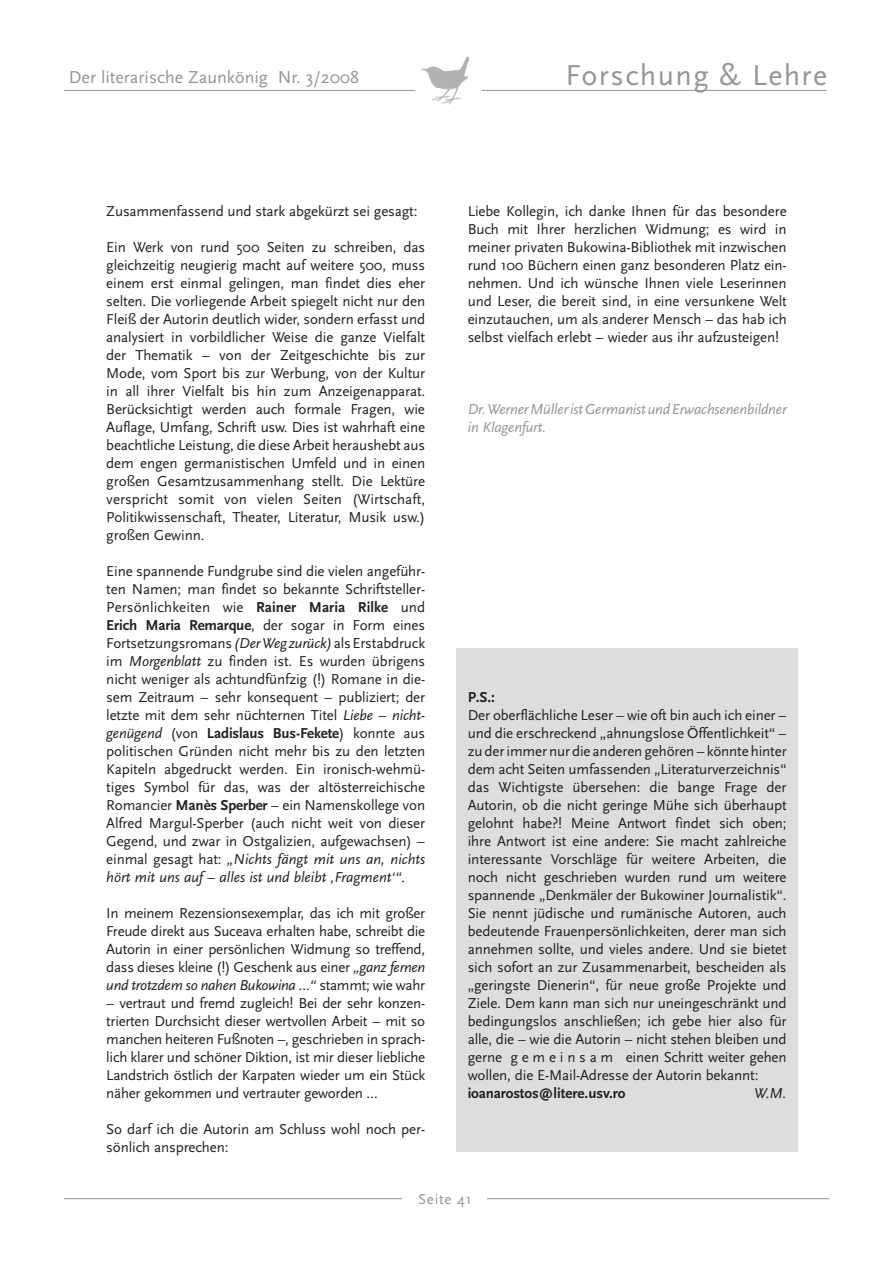
<style>
.page{position:relative;width:893px;height:1263px;background:#fff}
.page>*{position:absolute;margin:0;border:0;box-sizing:border-box;transform-origin:0 0}
.t1{font:30px "Scala Sans";letter-spacing:.05em;color:#939598}
.t2{font:18px "Scala Sans";color:#939598}
.Fließtext{font:15px/18px "Scala Sans";letter-spacing:-.01em;color:#231f20;text-align:justify}
.t3{font:italic 15px/18px "Scala Sans";letter-spacing:-.01em;color:#939598}
.Fließtext-2{font:700 15px "Scala Sans";letter-spacing:-.01em;color:#231f20}
.t4{font:15px "Scala Sans";letter-spacing:.05em;color:#939598}
.t5{font:italic 15px "Scala Sans";color:#231f20}
.s1{font-weight:700}
.s2{font-style:italic}
</style>
<div class="page">
<div style="left:456px;top:648px;width:342px;height:504px;background:#dcdddf"></div>
<hr style="left:64px;top:1198px;width:765px;height:1px;background:#939598">
<div style="left:403px;top:1191px;width:84px;height:26px;background:#fff"></div>
<hr style="left:64px;top:90px;width:763px;height:1px;background:#939598">
<div style="left:414px;top:45px;width:69px;height:69px;background:#fff;border-radius:50%"></div>
<img style="left:421px;top:57px;width:48px;height:48px">
<div style="left:414px;top:45px;width:69px;height:69px;border:1px solid #fff;border-radius:50%"></div>
<p class="t2" style="left:69px;top:68px;width:292px">Der literarische Zaunkönig Nr. 3/2008</p>
<p class="t1" style="left:565px;top:59px;width:263px">Forschung &amp; Lehre</p>
<p class="Fließtext" style="left:106px;top:202px;width:313px">Zusammenfassend und stark abgekürzt sei gesagt:</p>
<p class="Fließtext" style="left:106px;top:238px;width:320px">Ein Werk von rund 500 Seiten zu schreiben, das gleichzeitig neugierig macht auf weitere 500, muss einem erst einmal gelingen, man findet dies eher selten. Die vorliegende Arbeit spiegelt nicht nur den Fleiß der Autorin deutlich wider, sondern erfasst und analysiert in vorbildlicher Weise die ganze Vielfalt der Thematik – von der Zeitgeschichte bis zur Mode, vom Sport bis zur Werbung, von der Kultur in all ihrer Vielfalt bis hin zum Anzeigenapparat.<br>Berücksichtigt werden auch formale Fragen, wie Auflage, Umfang, Schrift usw. Dies ist wahrhaft eine beachtliche Leistung, die diese Arbeit heraushebt aus dem engen germanistischen Umfeld und in einen großen Gesamtzusammenhang stellt. Die Lektüre verspricht somit von vielen Seiten (Wirtschaft, Politikwissenschaft, Theater, Literatur, Musik usw.) großen Gewinn.</p>
<p class="Fließtext" style="left:106px;top:562px;width:320px">Eine spannende Fundgrube sind die vielen angeführ&shy;ten Namen; man findet so bekannte Schriftsteller-Persönlichkeiten wie <span class="s1">Rainer Maria Rilke</span> und <span class="s1">Erich Maria Remarque</span>, der sogar in Form eines Fortsetzungsromans <span class="s2">(Der Weg zurück)</span> als Erstabdruck im <span class="s2">Morgenblatt</span> zu finden ist. Es wurden übrigens nicht weniger als achtundfünfzig (!) Romane in die&shy;sem Zeitraum – sehr konsequent – publiziert; der letzte mit dem sehr nüchternen Titel <span class="s2">Liebe – nicht&shy;genügend</span> (von <span class="s1">Ladislaus Bus-Fekete</span>) konnte aus politischen Gründen nicht mehr bis zu den letzten Kapiteln abgedruckt werden. Ein ironisch-wehmü&shy;tiges Symbol für das, was der altösterreichische Romancier <span class="s1">Manès Sperber</span> – ein Namenskollege von Alfred Margul-Sperber (auch nicht weit von dieser Gegend, und zwar in Ostgalizien, aufgewachsen) – einmal gesagt hat: <span class="s2">„Nichts fängt mit uns an, nichts hört mit uns auf – alles ist und bleibt ‚Fragment‘“.</span></p>
<p class="Fließtext" style="left:106px;top:904px;width:320px">In meinem Rezensionsexemplar, das ich mit großer Freude direkt aus Suceava erhalten habe, schreibt die Autorin in einer persönlichen Widmung so treffend, dass dieses kleine (!) Geschenk aus einer <span class="s2">„ganz fernen und trotzdem so nahen Bukowina …“</span> stammt; wie wahr</p>
<p class="Fließtext" style="left:106px;top:994px;width:320px">– vertraut und fremd zugleich! Bei der sehr konzen&shy;trierten Durchsicht dieser wertvollen Arbeit – mit so manchen heiteren Fußnoten –, geschrieben in sprach&shy;lich klarer und schöner Diktion, ist mir dieser liebliche Landstrich östlich der Karpaten wieder um ein Stück näher gekommen und vertrauter geworden …</p>
<p class="Fließtext" style="left:106px;top:1120px;width:320px">So darf ich die Autorin am Schluss wohl noch per&shy;sönlich ansprechen:</p>
<p class="Fließtext" style="left:468px;top:202px;width:320px">Liebe Kollegin, ich danke Ihnen für das besondere Buch mit Ihrer herzlichen Widmung; es wird in meiner privaten Bukowina-Bibliothek mit inzwischen rund 100 Büchern einen ganz besonderen Platz ein&shy;nehmen. Und ich wünsche Ihnen viele Leserinnen und Leser, die bereit sind, in eine versunkene Welt einzutauchen, um als anderer Mensch – das hab ich selbst vielfach erlebt – wieder aus ihr aufzusteigen!</p>
<p class="t3" style="left:468px;top:400px;width:320px">Dr. Werner Müller ist Germanist und Erwachsenenbildner in Klagenfurt.</p>
<p class="Fließtext-2" style="left:468px;top:689px;width:29px">P.S.:</p>
<p class="Fließtext" style="left:468px;top:706px;width:320px">Der oberflächliche Leser – wie oft bin auch ich einer – und die erschreckend „ahnungslose Öffentlichkeit“ – zu der immer nur die anderen gehören – könnte hinter dem acht Seiten umfassenden „Literaturverzeichnis“ das Wichtigste übersehen: die bange Frage der Autorin, ob die nicht geringe Mühe sich überhaupt gelohnt habe?! Meine Antwort findet sich oben; ihre Antwort ist eine andere: Sie macht zahlreiche interessante Vorschläge für weitere Arbeiten, die noch nicht geschrieben wurden rund um weitere spannende „Denkmäler der Bukowiner Journalistik“.<br>Sie nennt jüdische und rumänische Autoren, auch bedeutende Frauenpersönlichkeiten, derer man sich annehmen sollte, und vieles andere. Und sie bietet sich sofort an zur Zusammenarbeit, bescheiden als „geringste Dienerin“, für neue große Projekte und Ziele. Dem kann man sich nur uneingeschränkt und bedingungslos anschließen; ich gebe hier also für alle, die – wie die Autorin – nicht stehen bleiben und gerne g e m e i n s a m einen Schritt weiter gehen wollen, die E-Mail-Adresse der Autorin bekannt:</p>
<p class="Fließtext-2" style="left:468px;top:1085px;width:159px">ioanarostos@litere.usv.ro</p>
<p class="t5" style="left:754px;top:1085px;width:34px">W.M.</p>
<p class="t4" style="left:418px;top:1191px;width:55px">Seite 41</p>
</div>
